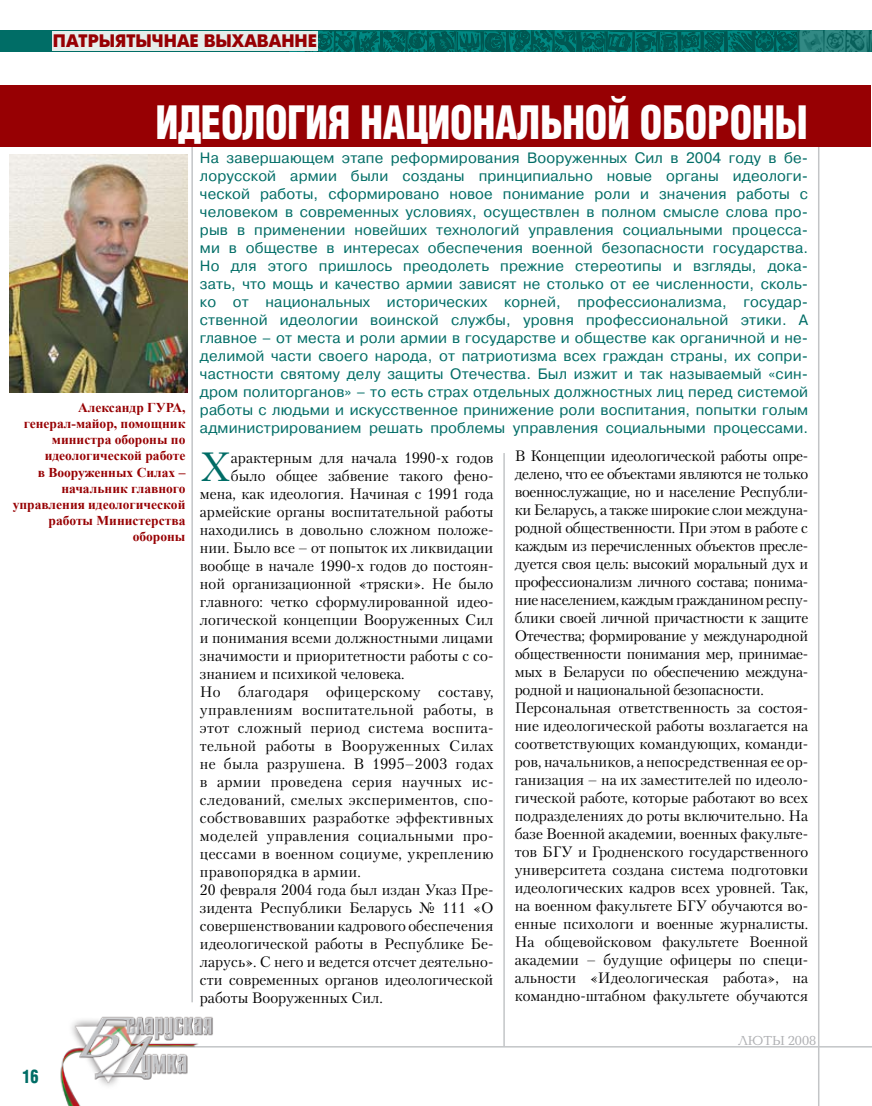
<style>
.page{position:relative;width:872px;height:1106px;background:#fff}
.page>*{position:absolute;margin:0;border:0;box-sizing:border-box;transform-origin:0 0}
.t1{font:700 44.85px "AG Letterica Cond L";color:#fff;scale:.9 1}
.t2{font:40.65px "Petersburg C";color:#006d66}
.t3{font:18px "Futuris Extra C";color:#970003}
.t4{font:700 18px "AG Letterica Cond L";color:#006d66;scale:.9 1}
.t5{font:15px/18px "Petersburg C";color:#000}
.t6{font:15px/18px "Pragmatica C";letter-spacing:.01em;color:#006d66;text-align:justify}
.t7{font:15px "Petersburg C";letter-spacing:.02em;color:#000}
.t8{font:700 13.5px/16.2px "Times New Roman";color:#970003;text-align:right}
.t9{font:13.5px "Baltica C";color:#aeafb2}
</style>
<div class="page">
<img style="left:285px;top:30px;width:587px;height:1px">
<svg style="left:0;top:31px;width:871px;height:21px;background:#046a65"></svg>
<div style="left:52px;top:31px;width:266px;height:20px;background:#e6edea"></div>
<hr style="left:146px;top:1046px;width:726px;height:1px;background:#c3c5c7">
<img style="left:60px;top:1002px;width:170px;height:104px">
<svg style="left:871px;top:31px;width:1px;height:21px"></svg>
<hr style="left:818px;top:92px;width:1px;height:1014px;background:#c3c5c7">
<hr style="left:191px;top:98px;width:2px;height:904px;background:#c3c5c7">
<hr style="left:503px;top:453px;width:2px;height:593px;background:#c3c5c7">
<div style="left:0;top:85px;width:870px;height:61px;background:#970003"></div>
<img style="left:9px;top:154px;width:178px;height:239px">
<p class="t3" style="left:53px;top:30px;width:265px">ПАТРЫЯТЫЧНАЕ ВЫХАВАННЕ</p>
<h1 class="t1" style="left:156px;top:95px;width:726px">Идеология НАЦИОНАЛЬНОЙ ОБОРОНЫ</h1>
<p class="t6" style="left:200px;top:149px;width:610px">На завершающем этапе реформирования Вооруженных Сил в 2004 году в бе&shy;лорусской армии были созданы принципиально новые органы идеологи&shy;ческой работы, сформировано новое понимание роли и значения работы с человеком в современных условиях, осуществлен в полном смысле слова про&shy;рыв в применении новейших технологий управления социальными процесса&shy;ми в обществе в интересах обеспечения военной безопасности государства.<br>Но для этого пришлось преодолеть прежние стереотипы и взгляды, дока&shy;зать, что мощь и качество армии зависят не столько от ее численности, сколь&shy;ко от национальных исторических корней, профессионализма, государ&shy;ственной идеологии воинской службы, уровня профессиональной этики. А главное – от места и роли армии в государстве и обществе как органичной и не&shy;делимой части своего народа, от патриотизма всех граждан страны, их сопри&shy;частности святому делу защиты Отечества. Был изжит и так называемый «син&shy;дром политорганов» – то есть страх отдельных должностных лиц перед системой работы с людьми и искусственное принижение роли воспитания, попытки голым администрированием решать проблемы управления социальными процессами.</p>
<p class="t5" style="left:514px;top:447px;width:295px">В Концепции идеологической работы опре&shy;делено, что ее объектами являются не только военнослужащие, но и население Республи&shy;ки Беларусь, а также широкие слои междуна&shy;родной общественности. При этом в работе с каждым из перечисленных объектов пресле&shy;дуется своя цель: высокий моральный дух и профессионализм личного состава; понима&shy;ние населением, каждым гражданином респу&shy;блики своей личной причастности к защите Отечества; формирование у международной общественности понимания мер, принимае&shy;мых в Беларуси по обеспечению междуна&shy;родной и национальной безопасности.<br>Персональная ответственность за состоя&shy;ние идеологической работы возлагается на соответствующих командующих, команди&shy;ров, начальников, а непосредственная ее ор&shy;ганизация – на их заместителей по идеоло&shy;гической работе, которые работают во всех подразделениях до роты включительно. На базе Военной академии, военных факульте&shy;тов БГУ и Гродненского государственного университета создана система подготовки идеологических кадров всех уровней. Так, на военном факультете БГУ обучаются во&shy;енные психологи и военные журналисты.<br>На общевойсковом факультете Военной академии – будущие офицеры по специ&shy;альности «Идеологическая работа», на командно-штабном факультете обучаются</p>
<p class="t8" style="left:13px;top:399px;width:174px">Александр ГУРА, генерал-майор, помощник министра обороны по идеологической работе<br>в Вооруженных Силах – начальник главного управления идеологической работы Министерства обороны</p>
<h2 class="t2" style="left:200px;top:442px;width:33px">Х</h2>
<p class="t5" style="left:231px;top:448px;width:264px">арактерным для начала 1990-х годов</p>
<p class="t5" style="left:231px;top:466px;width:264px">было общее забвение такого фено-</p>
<p class="t5" style="left:200px;top:484px;width:295px">мена, как идеология. Начиная с 1991 года</p>
<p class="t5" style="left:200px;top:502px;width:295px">армейские органы воспитательной работы</p>
<p class="t5" style="left:200px;top:520px;width:295px">находились в довольно сложном положе-</p>
<p class="t5" style="left:200px;top:538px;width:295px">нии. Было все – от попыток их ликвидации</p>
<p class="t5" style="left:200px;top:556px;width:295px">вообще в начале 1990-х годов до постоян-</p>
<p class="t5" style="left:200px;top:574px;width:295px">ной организационной «тряски». Не было</p>
<p class="t5" style="left:200px;top:592px;width:295px">главного: четко сформулированной идео-</p>
<p class="t5" style="left:200px;top:610px;width:295px">логической концепции Вооруженных Сил</p>
<p class="t5" style="left:200px;top:628px;width:295px">и понимания всеми должностными лицами</p>
<p class="t5" style="left:200px;top:646px;width:295px">значимости и приоритетности работы с со-</p>
<p class="t5" style="left:200px;top:664px;width:206px">знанием и психикой человека.</p>
<p class="t7" style="left:200px;top:682px;width:295px">Но благодаря офицерскому составу,</p>
<p class="t7" style="left:200px;top:700px;width:295px">управлениям воспитательной работы, в</p>
<p class="t7" style="left:200px;top:718px;width:295px">этот сложный период система воспита-</p>
<p class="t7" style="left:200px;top:736px;width:295px">тельной работы в Вооруженных Силах</p>
<p class="t7" style="left:200px;top:754px;width:295px">не была разрушена. В 1995–2003 годах</p>
<p class="t7" style="left:200px;top:772px;width:295px">в армии проведена серия научных ис-</p>
<p class="t7" style="left:200px;top:790px;width:295px">следований, смелых экспериментов, спо-</p>
<p class="t7" style="left:200px;top:808px;width:295px">собствовавших разработке эффективных</p>
<p class="t7" style="left:200px;top:826px;width:295px">моделей управления социальными про-</p>
<p class="t7" style="left:200px;top:844px;width:295px">цессами в военном социуме, укреплению</p>
<p class="t7" style="left:200px;top:862px;width:163px">правопорядка в армии.</p>
<p class="t5" style="left:200px;top:880px;width:295px">20 февраля 2004 года был издан Указ Пре-</p>
<p class="t5" style="left:200px;top:898px;width:295px">зидента Республики Беларусь № 111 «О</p>
<p class="t5" style="left:200px;top:916px;width:295px">совершенствовании кадрового обеспечения</p>
<p class="t5" style="left:200px;top:934px;width:295px">идеологической работы в Республике Бе-</p>
<p class="t5" style="left:200px;top:952px;width:295px">ларусь». С него и ведется отсчет деятельно-</p>
<p class="t5" style="left:200px;top:970px;width:295px">сти современных органов идеологической</p>
<p class="t5" style="left:200px;top:988px;width:184px">работы Вооруженных Сил.</p>
<p class="t4" style="left:23px;top:1065px;width:20px">16</p>
<p class="t9" style="left:738px;top:1033px;width:80px">ЛЮТЫ 2008</p>
</div>
